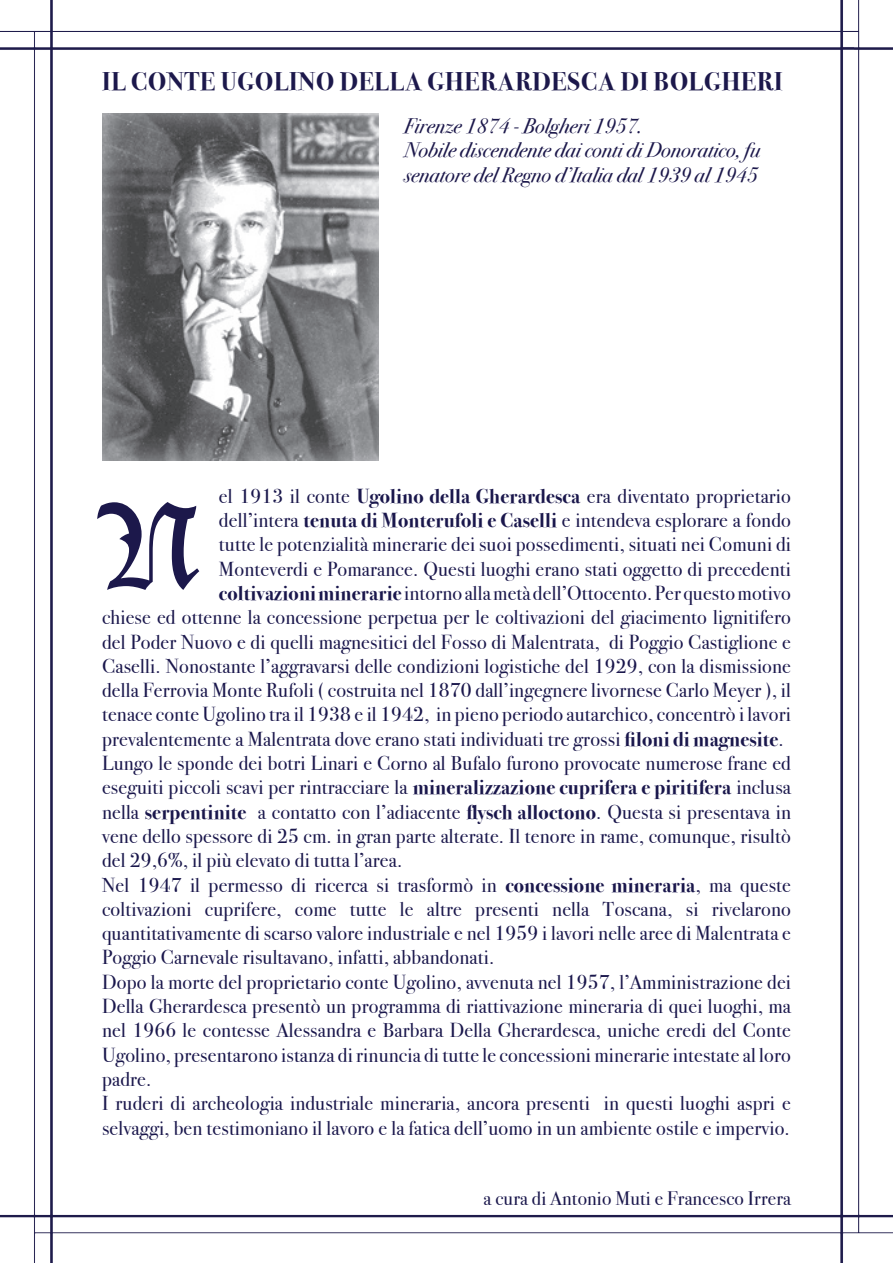
<style>
.page{position:relative;width:893px;height:1263px;background:#fff}
.page>*{position:absolute;margin:0;border:0;box-sizing:border-box;transform-origin:0 0}
.t1{font:115.5px "Lucida Blackletter";color:#1c184b}
.t2{font:700 25.5px "Bodoni Svty Two ITCTT";letter-spacing:.03em;color:#1c184b}
.t3{font:italic 21px/25.2px "Bodoni Svty Two ITCTT";color:#1c184b}
.t4{font:20.25px/24.3px "Bodoni Svty Two ITCTT";letter-spacing:.01em;color:#1a174c;text-align:justify}
.t5{font:19.5px "Bodoni Svty Two ITCTT";letter-spacing:.01em;color:#1a174c}
.s1{font-weight:700}
</style>
<div class="page">
<img style="left:0;top:0;width:893px;height:1263px">
<img style="left:102px;top:113px;width:277px;height:347px">
<p class="t2" style="left:102px;top:60px;width:682px">IL CONTE UGOLINO DELLA GHERARDESCA DI BOLGHERI</p>
<p class="t3" style="left:404px;top:112px;width:240px">Firenze 1874 - Bolgheri 1957.</p>
<p class="t3" style="left:404px;top:136px;width:358px">Nobile discendente dai conti di Donoratico, fu senatore del Regno d’Italia dal 1939 al 1945</p>
<p class="t4" style="left:219px;top:481px;width:573px">el 1913 il conte <span class="s1">Ugolino della Gherardesca</span> era diventato proprietario</p>
<p class="t4" style="left:219px;top:506px;width:573px">dell’intera <span class="s1">tenuta di Monterufoli e Caselli</span> e intendeva esplorare a fondo</p>
<p class="t4" style="left:219px;top:530px;width:573px">tutte le potenzialità minerarie dei suoi possedimenti, situati nei Comuni di</p>
<p class="t4" style="left:219px;top:554px;width:573px">Monteverdi e Pomarance. Questi luoghi erano stati oggetto di precedenti</p>
<p class="t4" style="left:219px;top:579px;width:573px"><span class="s1">coltivazioni minerarie</span> intorno alla metà dell’Ottocento. Per questo motivo</p>
<p class="t4" style="left:102px;top:603px;width:690px">chiese ed ottenne la concessione perpetua per le coltivazioni del giacimento lignitifero</p>
<p class="t4" style="left:102px;top:627px;width:690px">del Poder Nuovo e di quelli magnesitici del Fosso di Malentrata, di Poggio Castiglione e</p>
<p class="t4" style="left:102px;top:652px;width:690px">Caselli. Nonostante l’aggravarsi delle condizioni logistiche del 1929, con la dismissione</p>
<p class="t4" style="left:102px;top:676px;width:690px">della Ferrovia Monte Rufoli ( costruita nel 1870 dall’ingegnere livornese Carlo Meyer ), il</p>
<p class="t4" style="left:102px;top:700px;width:690px">tenace conte Ugolino tra il 1938 e il 1942, in pieno periodo autarchico, concentrò i lavori</p>
<p class="t4" style="left:102px;top:724px;width:683px">prevalentemente a Malentrata dove erano stati individuati tre grossi <span class="s1">filoni di magnesite</span>.</p>
<p class="t4" style="left:102px;top:749px;width:690px">Lungo le sponde dei botri Linari e Corno al Bufalo furono provocate numerose frane ed eseguiti piccoli scavi per rintracciare la <span class="s1">mineralizzazione cuprifera e piritifera</span> inclusa nella <span class="s1">serpentinite</span> a contatto con l’adiacente <span class="s1">flysch alloctono</span>. Questa si presentava in vene dello spessore di 25 cm. in gran parte alterate. Il tenore in rame, comunque, risultò del 29,6%, il più elevato di tutta l’area.</p>
<p class="t4" style="left:102px;top:870px;width:690px">Nel 1947 il permesso di ricerca si trasformò in <span class="s1">concessione mineraria</span>, ma queste coltivazioni cuprifere, come tutte le altre presenti nella Toscana, si rivelarono quantitativamente di scarso valore industriale e nel 1959 i lavori nelle aree di Malentrata e Poggio Carnevale risultavano, infatti, abbandonati.</p>
<p class="t4" style="left:102px;top:967px;width:690px">Dopo la morte del proprietario conte Ugolino, avvenuta nel 1957, l’Amministrazione dei Della Gherardesca presentò un programma di riattivazione mineraria di quei luoghi, ma nel 1966 le contesse Alessandra e Barbara Della Gherardesca, uniche eredi del Conte Ugolino, presentarono istanza di rinuncia di tutte le concessioni minerarie intestate al loro padre.</p>
<p class="t4" style="left:102px;top:1089px;width:690px">I ruderi di archeologia industriale mineraria, ancora presenti in questi luoghi aspri e selvaggi, ben testimoniano il lavoro e la fatica dell’uomo in un ambiente ostile e impervio.</p>
<p class="t1" style="left:102px;top:477px;width:102px">N</p>
<p class="t5" style="left:484px;top:1182px;width:309px">a cura di Antonio Muti e Francesco Irrera</p>
</div>
